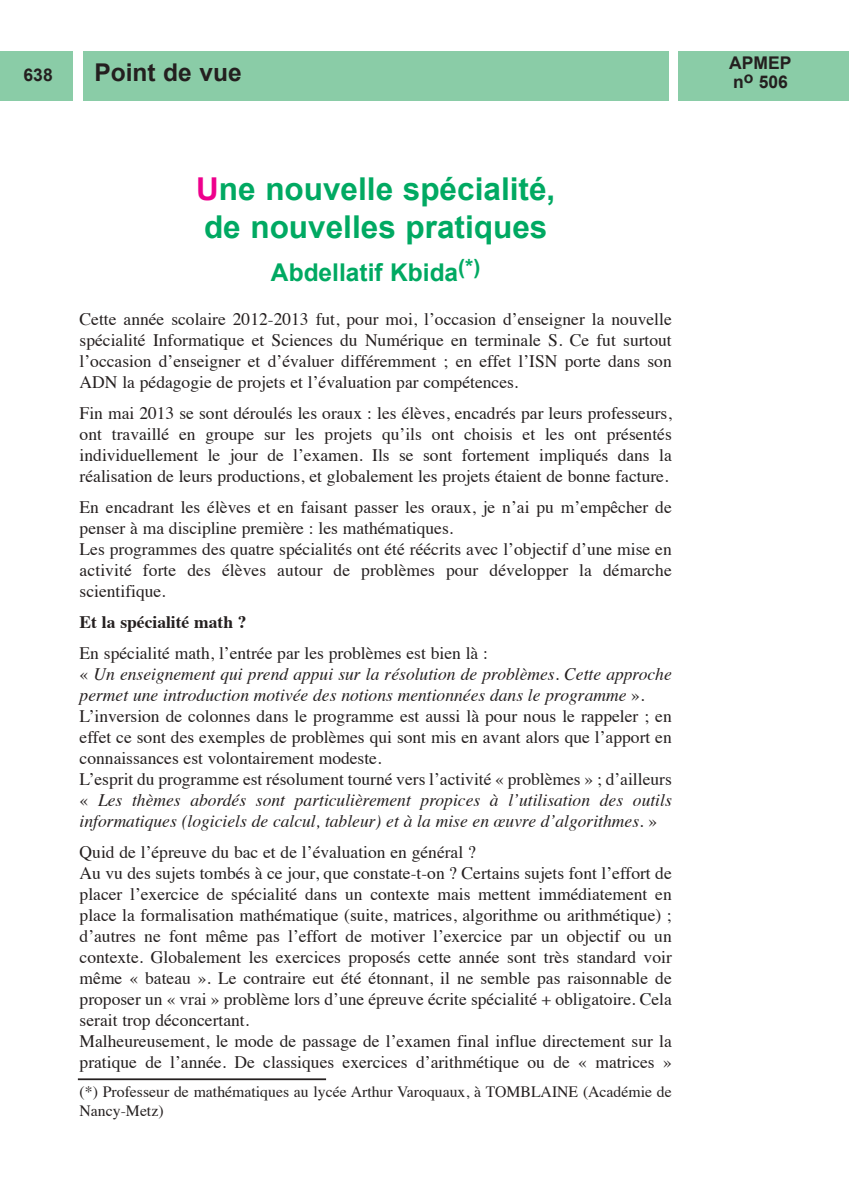
<style>
.page{position:relative;width:849px;height:1196px;background:#fff}
.page>*{position:absolute;margin:0;border:0;box-sizing:border-box;transform-origin:0 0}
.t1{font:700 31.5px/37.8px "Arial";color:#00a962}
.t2{font:700 24.5px "Arial";color:#00a962}
.t3{font:700 24.5px "Arial";color:#241f1f}
.t4{font:17.5px/21px "Times";color:#241f1f}
.t5{font:700 17.5px "Times";color:#241f1f}
.t6{font:700 17.5px/19.6px "Arial";color:#241f1f}
.t7{font:15.75px/18.9px "Times";color:#241f1f}
.s1{color:#ee008c}
.s2{font-style:italic}
</style>
<div class="page">
<div style="left:0;top:51px;width:73px;height:50px;background:#8acca7"></div>
<div style="left:83px;top:51px;width:585px;height:50px;background:#8acca7"></div>
<div style="left:678px;top:51px;width:170px;height:50px;background:#8acca7"></div>
<hr style="left:78px;top:1078px;width:248px;height:2px;background:#241f1f">
<p class="t6" style="left:24px;top:65px;width:31px">638</p>
<h2 class="t3" style="left:94px;top:59px;width:149px">Point de vue</h2>
<p class="t6" style="left:729px;top:53px;width:64px">APMEP n<sup>o</sup> 506</p>
<h1 class="t1" style="left:196px;top:170px;width:360px"><span class="s1">U</span>ne nouvelle spécialité, de nouvelles pratiques</h1>
<h2 class="t2" style="left:271px;top:258px;width:211px">Abdellatif Kbida<sup>(*)</sup></h2>
<p class="t4" style="left:80px;top:310px;width:593px;text-align:justify">Cette année scolaire 2012-2013 fut, pour moi, l’occasion d’enseigner la nouvelle spécialité Informatique et Sciences du Numérique en terminale S. Ce fut surtout l’occasion d’enseigner et d’évaluer différemment ; en effet l’ISN porte dans son ADN la pédagogie de projets et l’évaluation par compétences.</p>
<p class="t4" style="left:80px;top:404px;width:593px;text-align:justify">Fin mai 2013 se sont déroulés les oraux : les élèves, encadrés par leurs professeurs, ont travaillé en groupe sur les projets qu’ils ont choisis et les ont présentés individuellement le jour de l’examen. Ils se sont fortement impliqués dans la réalisation de leurs productions, et globalement les projets étaient de bonne facture.</p>
<p class="t4" style="left:80px;top:498px;width:593px">En encadrant les élèves et en faisant passer les oraux, je n’ai pu m’empêcher de penser à ma discipline première : les mathématiques.<br>Les programmes des quatre spécialités ont été réécrits avec l’objectif d’une mise en activité forte des élèves autour de problèmes pour développer la démarche scientifique.</p>
<p class="t5" style="left:80px;top:615px;width:168px">Et la spécialité math ?</p>
<p class="t4" style="left:80px;top:644px;width:593px">En spécialité math, l’entrée par les problèmes est bien là :<br>« <span class="s2">Un enseignement qui prend appui sur la résolution de problèmes. Cette approche permet une introduction motivée des notions mentionnées dans le programme</span> ».<br>L’inversion de colonnes dans le programme est aussi là pour nous le rappeler ; en effet ce sont des exemples de problèmes qui sont mis en avant alors que l’apport en connaissances est volontairement modeste.<br>L’esprit du programme est résolument tourné vers l’activité « problèmes » ; d’ailleurs « <span class="s2">Les thèmes abordés sont particulièrement propices à l’utilisation des outils informatiques (logiciels de calcul, tableur) et à la mise en œuvre d’algorithmes.</span> »</p>
<p class="t4" style="left:80px;top:843px;width:593px">Quid de l’épreuve du bac et de l’évaluation en général ?<br>Au vu des sujets tombés à ce jour, que constate-t-on ? Certains sujets font l’effort de placer l’exercice de spécialité dans un contexte mais mettent immédiatement en place la formalisation mathématique (suite, matrices, algorithme ou arithmétique) ; d’autres ne font même pas l’effort de motiver l’exercice par un objectif ou un contexte. Globalement les exercices proposés cette année sont très standard voir même « bateau ». Le contraire eut été étonnant, il ne semble pas raisonnable de proposer un « vrai » problème lors d’une épreuve écrite spécialité + obligatoire. Cela serait trop déconcertant.<br>Malheureusement, le mode de passage de l’examen final influe directement sur la pratique de l’année. De classiques exercices d’arithmétique ou de « matrices »</p>
<p class="t7" style="left:80px;top:1083px;width:593px">(*) Professeur de mathématiques au lycée Arthur Varoquaux, à TOMBLAINE (Académie de<br>Nancy-Metz)</p>
</div>
